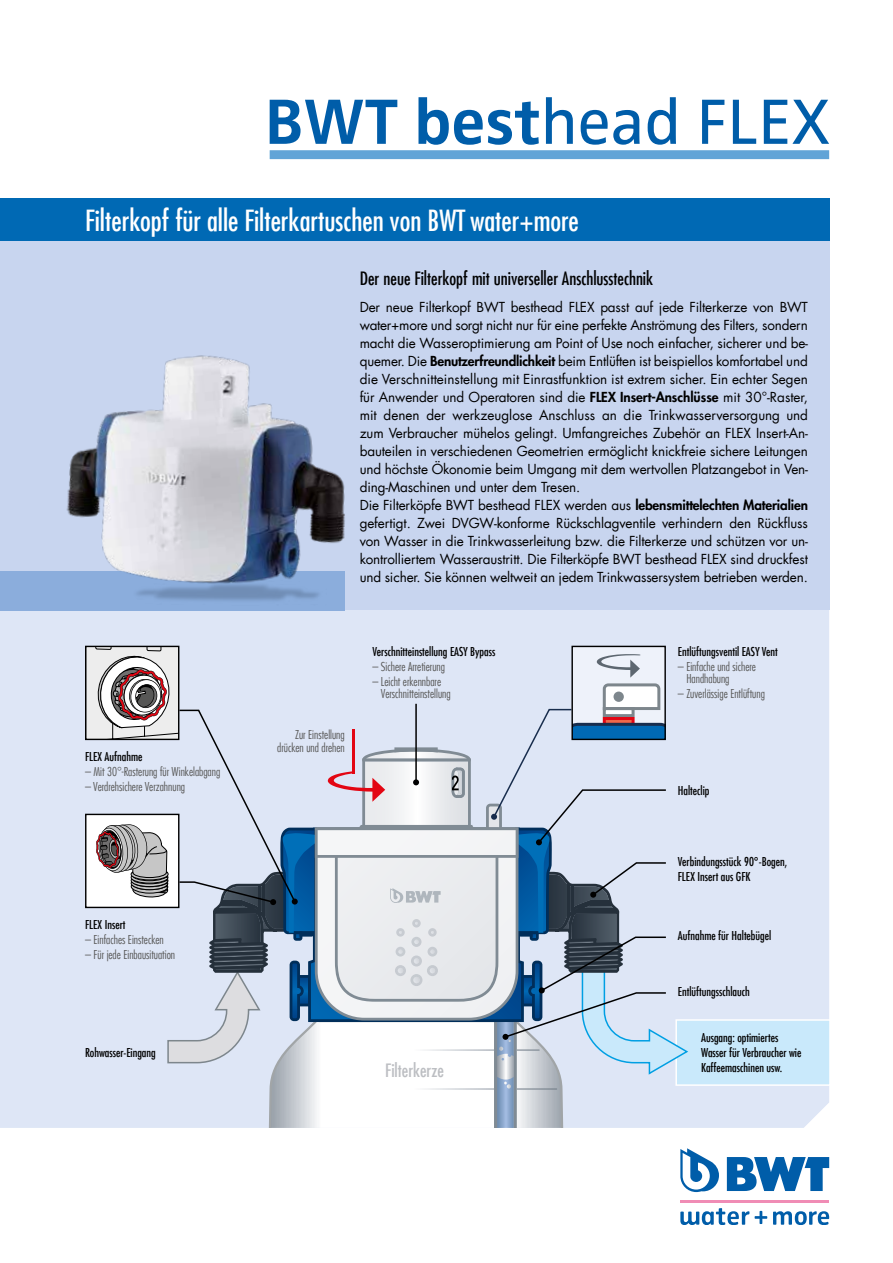
<style>
.page{position:relative;width:893px;height:1263px;background:#fff}
.page>*{position:absolute;margin:0;border:0;box-sizing:border-box;transform-origin:0 0}
.t1{font:500 condensed 28.5px "Futura Com";color:#fff}
.t2{font:500 condensed 18px "Futura Com";color:#000}
.t3{font:500 condensed 18px "Futura Com";color:#bcbec2}
.t4{font:13.5px/18px "Futura Com";letter-spacing:-.01em;color:#000}
.t5{font:500 condensed 12px/15px "Futura Com";color:#000}
.t6{font:300 condensed 12px/12.8px "Futura Com";color:#575756}
.s1{font-weight:800}
</style>
<div class="page">
<div style="left:0;top:610px;width:829px;height:518px;background:#dee6f6"></div>
<div style="left:0;top:240px;width:829px;height:370px;background:#c8d5ef"></div>
<div style="left:0;top:571px;width:345px;height:39px;background:#8baddc"></div>
<div style="left:0;top:198px;width:829px;height:42px;background:#0069b4"></div>
<svg style="left:727px;top:1157px;width:102px;height:34px"></svg>
<svg style="left:680px;top:1148px;width:39px;height:44px"></svg>
<hr style="left:680px;top:1199px;width:149px;height:3px;background:#f08cb5">
<svg style="left:755px;top:1211px;width:12px;height:13px"></svg>
<svg style="left:680px;top:1208px;width:69px;height:17px"></svg>
<svg style="left:773px;top:1211px;width:56px;height:14px"></svg>
<div style="left:270px;top:150px;width:559px;height:9px;background:#61a4d7"></div>
<svg style="left:270px;top:100px;width:127px;height:44px"></svg>
<svg style="left:418px;top:97px;width:121px;height:48px"></svg>
<svg style="left:546px;top:97px;width:27px;height:47px"></svg>
<svg style="left:581px;top:110px;width:59px;height:35px"></svg>
<svg style="left:648px;top:97px;width:28px;height:48px"></svg>
<svg style="left:702px;top:100px;width:22px;height:44px"></svg>
<svg style="left:733px;top:100px;width:23px;height:44px"></svg>
<svg style="left:764px;top:100px;width:65px;height:44px"></svg>
<svg style="left:86px;top:646px;width:744px;height:482px;background:#ced7e5"></svg>
<div style="left:85px;top:814px;width:94px;height:94px;border:1px solid #000"></div>
<img style="left:66px;top:355px;width:279px;height:216px">
<img style="left:94px;top:571px;width:262px;height:48px">
<h1 class="t1" style="left:85px;top:201px;width:495px">Filterkopf für alle Filterkartuschen von BWT water+more</h1>
<h2 class="t2" style="left:360px;top:266px;width:295px">Der neue Filterkopf mit universeller Anschlusstechnik</h2>
<p class="t4" style="left:360px;top:298px;width:450px">Der neue Filterkopf BWT besthead FLEX passt auf jede Filterkerze von BWT water+more und sorgt nicht nur für eine perfekte Anströmung des Filters, sondern macht die Wasseroptimierung am Point of Use noch einfacher, sicherer und be&shy;quemer. Die <span class="s1">Benutzerfreundlichkeit</span> beim Entlüften ist beispiellos komfortabel und die Verschnitteinstellung mit Einrastfunktion ist extrem sicher. Ein echter Segen für Anwender und Operatoren sind die <span class="s1">FLEX Insert-Anschlüsse</span> mit 30°-Raster, mit denen der werkzeuglose Anschluss an die Trinkwasserversorgung und zum Verbraucher mühelos gelingt. Umfangreiches Zubehör an FLEX Insert-An&shy;bauteilen in verschiedenen Geometrien ermöglicht knickfreie sichere Leitungen und höchste Ökonomie beim Umgang mit dem wertvollen Platzangebot in Ven&shy;ding-Maschinen und unter dem Tresen.<br>Die Filterköpfe BWT besthead FLEX werden aus <span class="s1">lebensmittelechten Materialien </span>gefertigt. Zwei DVGW-konforme Rückschlagventile verhindern den Rückfluss von Wasser in die Trinkwasserleitung bzw. die Filterkerze und schützen vor un&shy;kontrolliertem Wasseraustritt. Die Filterköpfe BWT besthead FLEX sind druckfest und sicher. Sie können weltweit an jedem Trinkwassersystem betrieben werden.</p>
<p class="t5" style="left:85px;top:748px;width:59px">FLEX Aufnahme</p>
<p class="t6" style="left:85px;top:765px;width:137px">– Mit 30°-Rasterung für Winkelabgang</p>
<p class="t6" style="left:85px;top:780px;width:102px">– Verdrehsichere Verzahnung</p>
<p class="t5" style="left:85px;top:916px;width:42px">FLEX Insert</p>
<p class="t6" style="left:85px;top:933px;width:80px">– Einfaches Einstecken</p>
<p class="t6" style="left:85px;top:948px;width:92px">– Für jede Einbausituation</p>
<p class="t5" style="left:85px;top:1045px;width:72px">Rohwasser-Eingang</p>
<p class="t6" style="left:277px;top:728px;width:69px;line-height:13.5px;text-align:right">Zur Einstellung drücken und drehen</p>
<p class="t5" style="left:372px;top:643px;width:124px">Verschnitteinstellung EASY Bypass</p>
<p class="t6" style="left:372px;top:660px;width:74px">– Sichere Arretierung</p>
<p class="t6" style="left:381px;top:675px;width:71px;text-indent:-8px">– Leicht erkennbare<br>Verschnitteinstellung</p>
<h2 class="t3" style="left:385px;top:1058px;width:60px">Filterkerze</h2>
<p class="t5" style="left:678px;top:643px;width:101px">Entlüftungsventil EASY Vent</p>
<p class="t6" style="left:686px;top:660px;width:71px;text-indent:-8px">– Einfache und sichere<br>Handhabung</p>
<p class="t6" style="left:678px;top:687px;width:89px">– Zuverlässige Entlüftung</p>
<p class="t5" style="left:678px;top:783px;width:33px">Halteclip</p>
<p class="t5" style="left:678px;top:854px;width:111px">Verbindungsstück 90°-Bogen,<br>FLEX Insert aus GFK</p>
<p class="t5" style="left:678px;top:928px;width:95px">Aufnahme für Haltebügel</p>
<p class="t5" style="left:678px;top:983px;width:73px">Entlüftungsschlauch</p>
<p class="t5" style="left:701px;top:1030px;width:102px">Ausgang: optimiertes<br>Wasser für Verbraucher wie<br>Kaffeemaschinen usw.</p>
</div>
